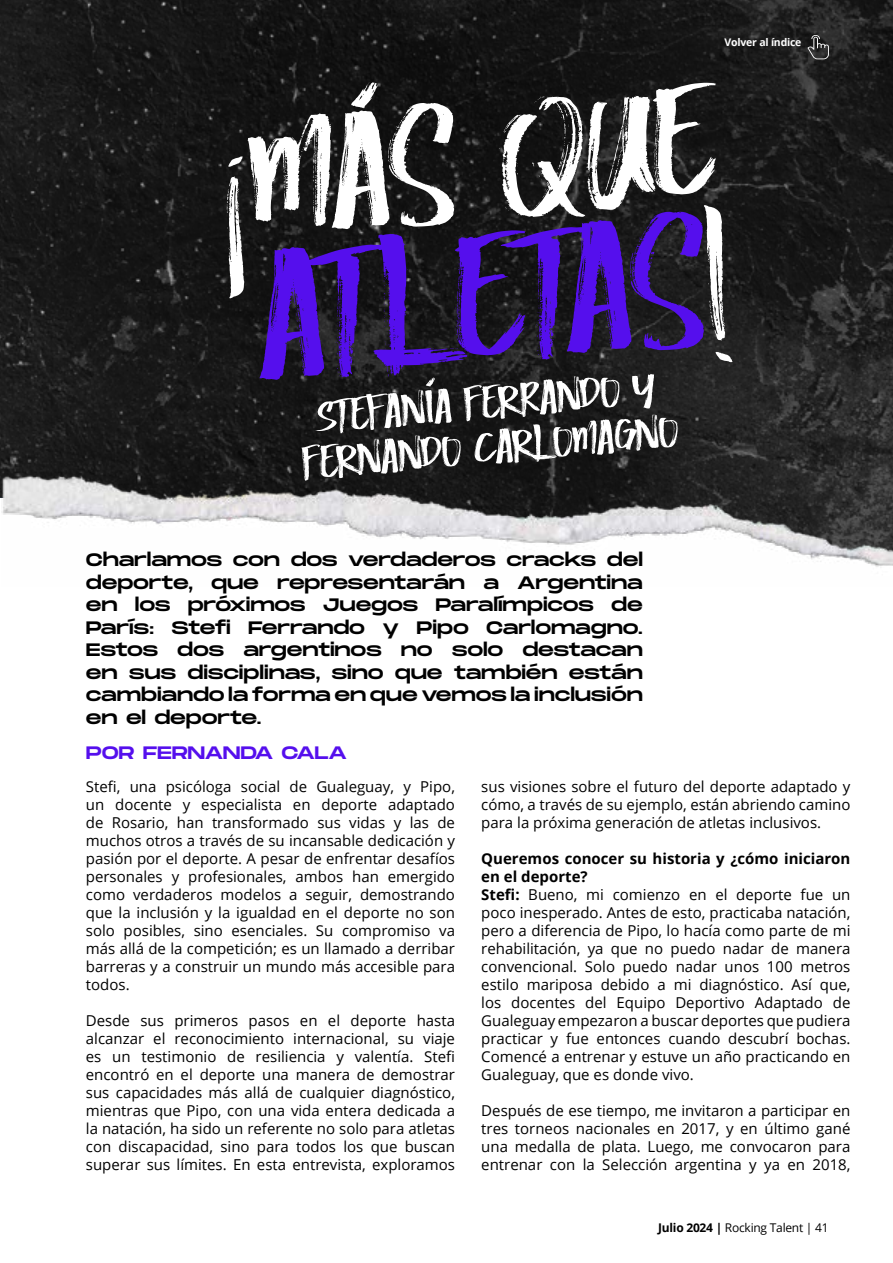
<style>
.page{position:relative;width:893px;height:1263px;background:#fff}
.page>*{position:absolute;margin:0;border:0;box-sizing:border-box;transform-origin:0 0}
.t1{font:18px/22.5px "Monument Extended";letter-spacing:-.01em;color:#000;text-align:justify}
.t2{font:18px "Monument Extended";letter-spacing:-.015em;color:#550fed}
.t3{font:15px/18px "Open Sans";color:#000;text-align:justify}
.t4{font:12px "Open Sans";letter-spacing:-.02em;color:#000}
.t5{font:700 10.5px "Open Sans";letter-spacing:-.02em;color:#fff}
.s1{font-weight:700}
</style>
<div class="page">
<img style="left:0;top:0;width:893px;height:513px">
<svg style="left:227px;top:156px;width:17px;height:142px"></svg>
<svg style="left:704px;top:205px;width:28px;height:157px"></svg>
<svg style="left:260px;top:229px;width:444px;height:151px;background:#301766"></svg>
<svg style="left:248px;top:83px;width:468px;height:146px"></svg>
<svg style="left:351px;top:82px;width:27px;height:26px"></svg>
<svg style="left:301px;top:374px;width:377px;height:72px"></svg>
<img style="left:2px;top:446px;width:891px;height:121px">
<svg style="left:807px;top:35px;width:22px;height:24px"></svg>
<p class="t5" style="left:725px;top:35px;width:78px">Volver al índice</p>
<p class="t1" style="left:86px;top:548px;width:559px">Charlamos con dos verdaderos cracks del deporte, que representarán a Argentina en los próximos Juegos Paralímpicos de París: Stefi Ferrando y Pipo Carlomagno.<br>Estos dos argentinos no solo destacan en sus disciplinas, sino que también están cambiando la forma en que vemos la inclusión en el deporte.</p>
<p class="t2" style="left:86px;top:739px;width:263px">POR FERNANDA CALA</p>
<p class="t3" style="left:86px;top:777px;width:371px">Stefi, una psicóloga social de Gualeguay, y Pipo, un docente y especialista en deporte adaptado de Rosario, han transformado sus vidas y las de muchos otros a través de su incansable dedicación y pasión por el deporte. A pesar de enfrentar desafíos personales y profesionales, ambos han emergido como verdaderos modelos a seguir, demostrando que la inclusión y la igualdad en el deporte no son solo posibles, sino esenciales. Su compromiso va más allá de la competición; es un llamado a derribar barreras y a construir un mundo más accesible para todos.</p>
<p class="t3" style="left:86px;top:1011px;width:371px">Desde sus primeros pasos en el deporte hasta alcanzar el reconocimiento internacional, su viaje es un testimonio de resiliencia y valentía. Stefi encontró en el deporte una manera de demostrar sus capacidades más allá de cualquier diagnóstico, mientras que Pipo, con una vida entera dedicada a la natación, ha sido un referente no solo para atletas con discapacidad, sino para todos los que buscan superar sus límites. En esta entrevista, exploramos</p>
<p class="t3" style="left:481px;top:777px;width:371px">sus visiones sobre el futuro del deporte adaptado y cómo, a través de su ejemplo, están abriendo camino para la próxima generación de atletas inclusivos.</p>
<p class="t3" style="left:481px;top:849px;width:371px;text-align:left"><span class="s1">Queremos conocer su historia y ¿cómo iniciaron en el deporte?<br>Stefi:</span> Bueno, mi comienzo en el deporte fue un poco inesperado. Antes de esto, practicaba natación, pero a diferencia de Pipo, lo hacía como parte de mi rehabilitación, ya que no puedo nadar de manera convencional. Solo puedo nadar unos 100 metros estilo mariposa debido a mi diagnóstico. Así que, los docentes del Equipo Deportivo Adaptado de Gualeguay empezaron a buscar deportes que pudiera practicar y fue entonces cuando descubrí bochas.<br>Comencé a entrenar y estuve un año practicando en Gualeguay, que es donde vivo.</p>
<p class="t3" style="left:481px;top:1101px;width:371px">Después de ese tiempo, me invitaron a participar en tres torneos nacionales en 2017, y en último gané una medalla de plata. Luego, me convocaron para entrenar con la Selección argentina y ya en 2018,</p>
<p class="t4" style="left:658px;top:1220px;width:172px"><span class="s1">Julio 2024 |</span> Rocking Talent | 41</p>
</div>
